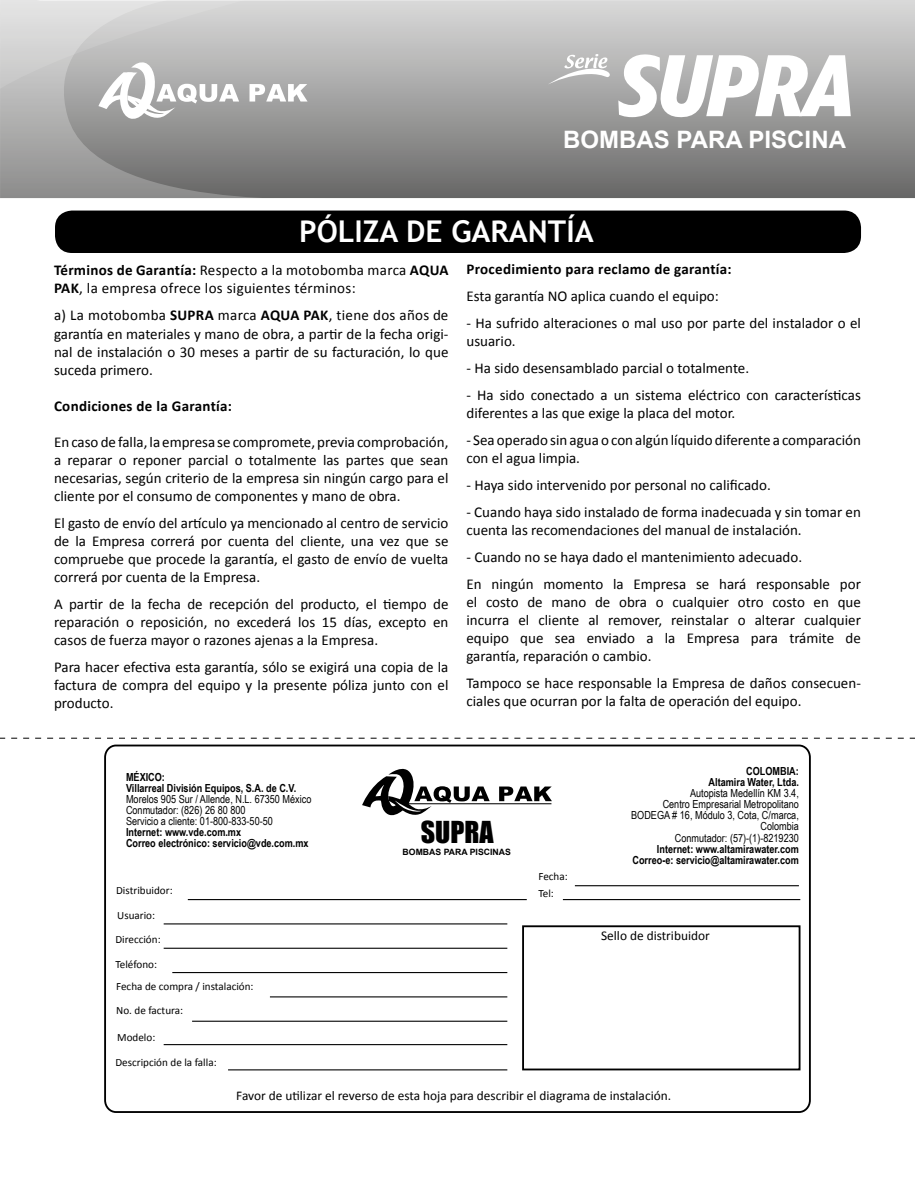
<style>
.page{position:relative;width:915px;height:1191px;background:#fff}
.page>*{position:absolute;margin:0;border:0;box-sizing:border-box;transform-origin:0 0}
.t1{font:700 30px "Trebuchet MS";color:#fff}
.t2{font:27.75px "Impact";color:#000}
.t3{font:700 24px "Arial";color:#fff}
.t4{font:15px/18px "Calibri";color:#000;text-align:justify}
.t5{font:15px/18px "Calibri";letter-spacing:.02em;color:#000}
.t6{font:700 15px "Calibri";letter-spacing:.02em;color:#000}
.t7{font:13.35px "Calibri";color:#000}
.t8{font:11.1px/11.1px "Arial Narrow";color:#000}
.t9{font:700 11.1px/11.1px "Arial Narrow";color:#000}
.t10{font:11.1px/24.3px "Calibri";color:#000}
.t11{font:700 8.7px "Arial";color:#000}
.s1{font-weight:700}
</style>
<div class="page">
<svg style="left:334px;top:0;width:580px;height:198px;background:#a0a09f"></svg>
<svg style="left:0;top:0;width:334px;height:199px;background:#90908f"></svg>
<svg style="left:0;top:0;width:307px;height:121px;background:#c5c5c5"></svg>
<svg style="left:547px;top:54px;width:303px;height:65px"></svg>
<div style="left:55px;top:210px;width:805px;height:43px;background:#000;border-radius:17px"></div>
<svg style="left:0;top:738px;width:914px;height:1px"></svg>
<div style="left:104px;top:744px;width:706px;height:369px;border:2px solid #000;border-radius:11px"></div>
<div style="left:522px;top:925px;width:278px;height:145px;border:2px solid #000"></div>
<hr style="left:192px;top:1020px;width:315px;height:1px;background:#000">
<hr style="left:228px;top:1069px;width:279px;height:1px;background:#000">
<hr style="left:164px;top:1044px;width:343px;height:1px;background:#000">
<hr style="left:270px;top:996px;width:237px;height:1px;background:#000">
<hr style="left:164px;top:923px;width:343px;height:1px;background:#000">
<hr style="left:172px;top:972px;width:335px;height:1px;background:#000">
<hr style="left:164px;top:947px;width:343px;height:1px;background:#000">
<hr style="left:188px;top:899px;width:338px;height:1px;background:#000">
<hr style="left:562px;top:899px;width:238px;height:1px;background:#000">
<hr style="left:574px;top:885px;width:224px;height:1px;background:#000">
<hr style="left:405px;top:803px;width:146px;height:1px;background:#000">
<svg style="left:362px;top:768px;width:127px;height:48px"></svg>
<svg style="left:499px;top:786px;width:52px;height:15px"></svg>
<h3 class="t3" style="left:563px;top:124px;width:284px">BOMBAS PARA PISCINA</h3>
<h1 class="t1" style="left:299px;top:213px;width:296px">PÓLIZA DE GARANTÍA</h1>
<p class="t5" style="left:54px;top:261px;width:396px"><span class="s1">Términos de Garantía:</span> Respecto a la motobomba marca <span class="s1">AQUA<br>PAK</span>, la empresa ofrece los siguientes términos:</p>
<p class="t4" style="left:54px;top:306px;width:396px">a) La motobomba <span class="s1">SUPRA</span> marca <span class="s1">AQUA PAK</span>, tiene dos años de garantía en materiales y mano de obra, a partir de la fecha origi&shy;nal de instalación o 30 meses a partir de su facturación, lo que suceda primero.</p>
<p class="t6" style="left:54px;top:396px;width:179px">Condiciones de la Garantía:</p>
<p class="t4" style="left:54px;top:432px;width:396px">En caso de falla, la empresa se compromete, previa comprobación, a reparar o reponer parcial o totalmente las partes que sean necesarias, según criterio de la empresa sin ningún cargo para el cliente por el consumo de componentes y mano de obra.</p>
<p class="t4" style="left:54px;top:513px;width:396px">El gasto de envío del artículo ya mencionado al centro de servicio de la Empresa correrá por cuenta del cliente, una vez que se compruebe que procede la garantía, el gasto de envío de vuelta correrá por cuenta de la Empresa.</p>
<p class="t4" style="left:54px;top:594px;width:396px">A partir de la fecha de recepción del producto, el tiempo de reparación o reposición, no excederá los 15 días, excepto en casos de fuerza mayor o razones ajenas a la Empresa.</p>
<p class="t4" style="left:54px;top:657px;width:396px">Para hacer efectiva esta garantía, sólo se exigirá una copia de la factura de compra del equipo y la presente póliza junto con el producto.</p>
<p class="t6" style="left:466px;top:259px;width:267px">Procedimiento para reclamo de garantía:</p>
<p class="t4" style="left:466px;top:287px;width:254px">Esta garantía NO aplica cuando el equipo:</p>
<p class="t4" style="left:466px;top:314px;width:396px">- Ha sufrido alteraciones o mal uso por parte del instalador o el usuario.</p>
<p class="t4" style="left:466px;top:359px;width:284px">- Ha sido desensamblado parcial o totalmente.</p>
<p class="t4" style="left:466px;top:386px;width:396px">- Ha sido conectado a un sistema eléctrico con características diferentes a las que exige la placa del motor.</p>
<p class="t4" style="left:466px;top:431px;width:396px">- Sea operado sin agua o con algún líquido diferente a comparación con el agua limpia.</p>
<p class="t4" style="left:466px;top:476px;width:306px">- Haya sido intervenido por personal no calificado.</p>
<p class="t4" style="left:466px;top:503px;width:396px">- Cuando haya sido instalado de forma inadecuada y sin tomar en cuenta las recomendaciones del manual de instalación.</p>
<p class="t4" style="left:466px;top:543px;width:396px;line-height:27px">- Cuando no se haya dado el mantenimiento adecuado.<br>En ningún momento la Empresa se hará responsable por</p>
<p class="t4" style="left:466px;top:593px;width:396px">el costo de mano de obra o cualquier otro costo en que incurra el cliente al remover, reinstalar o alterar cualquier equipo que sea enviado a la Empresa para trámite de garantía, reparación o cambio.</p>
<p class="t4" style="left:466px;top:674px;width:396px">Tampoco se hace responsable la Empresa de daños consecuen&shy;ciales que ocurran por la falta de operación del equipo.</p>
<p class="t9" style="left:126px;top:770px;width:172px">MÉXICO:<br>Villarreal División Equipos, S.A. de C.V.</p>
<p class="t8" style="left:126px;top:793px;width:187px">Morelos 905 Sur / Allende, N.L. 67350 México<br>Conmutador: (826) 26 80 800<br>Servicio a cliente: 01-800-833-50-50</p>
<p class="t9" style="left:126px;top:826px;width:184px">Internet: www.vde.com.mx<br>Correo electrónico: servicio@vde.com.mx</p>
<p class="t10" style="left:115px;top:878px;width:59px">Distribuidor:<br>Usuario:<br>Dirección:</p>
<p class="t10" style="left:115px;top:952px;width:43px">Teléfono:</p>
<p class="t10" style="left:116px;top:974px;width:139px">Fecha de compra / instalación:<br>No. de factura:</p>
<p class="t10" style="left:117px;top:1025px;width:40px">Modelo:</p>
<p class="t10" style="left:115px;top:1049px;width:103px">Descripción de la falla:</p>
<h2 class="t2" style="left:421px;top:810px;width:74px">SUPRA</h2>
<p class="t11" style="left:402px;top:846px;width:110px">BOMBAS PARA PISCINAS</p>
<p class="t10" style="left:538px;top:868px;width:31px;line-height:16.5px">Fecha:<br>Tel:</p>
<p class="t9" style="left:708px;top:765px;width:92px;text-align:right">COLOMBIA:<br>Altamira Water, Ltda.</p>
<p class="t8" style="left:631px;top:787px;width:169px;text-align:right">Autopista Medellín KM 3.4,<br>Centro Empresarial Metropolitano<br>BODEGA # 16, Módulo 3, Cota, C/marca,<br>Colombia<br>Conmutador: (57)-(1)-8219230</p>
<p class="t9" style="left:632px;top:842px;width:168px;text-align:right">Internet: www.altamirawater.com<br>Correo-e: servicio@altamirawater.com</p>
<p class="t7" style="left:601px;top:927px;width:110px">Sello de distribuidor</p>
<p class="t7" style="left:236px;top:1087px;width:436px">Favor de utilizar el reverso de esta hoja para describir el diagrama de instalación.</p>
</div>
